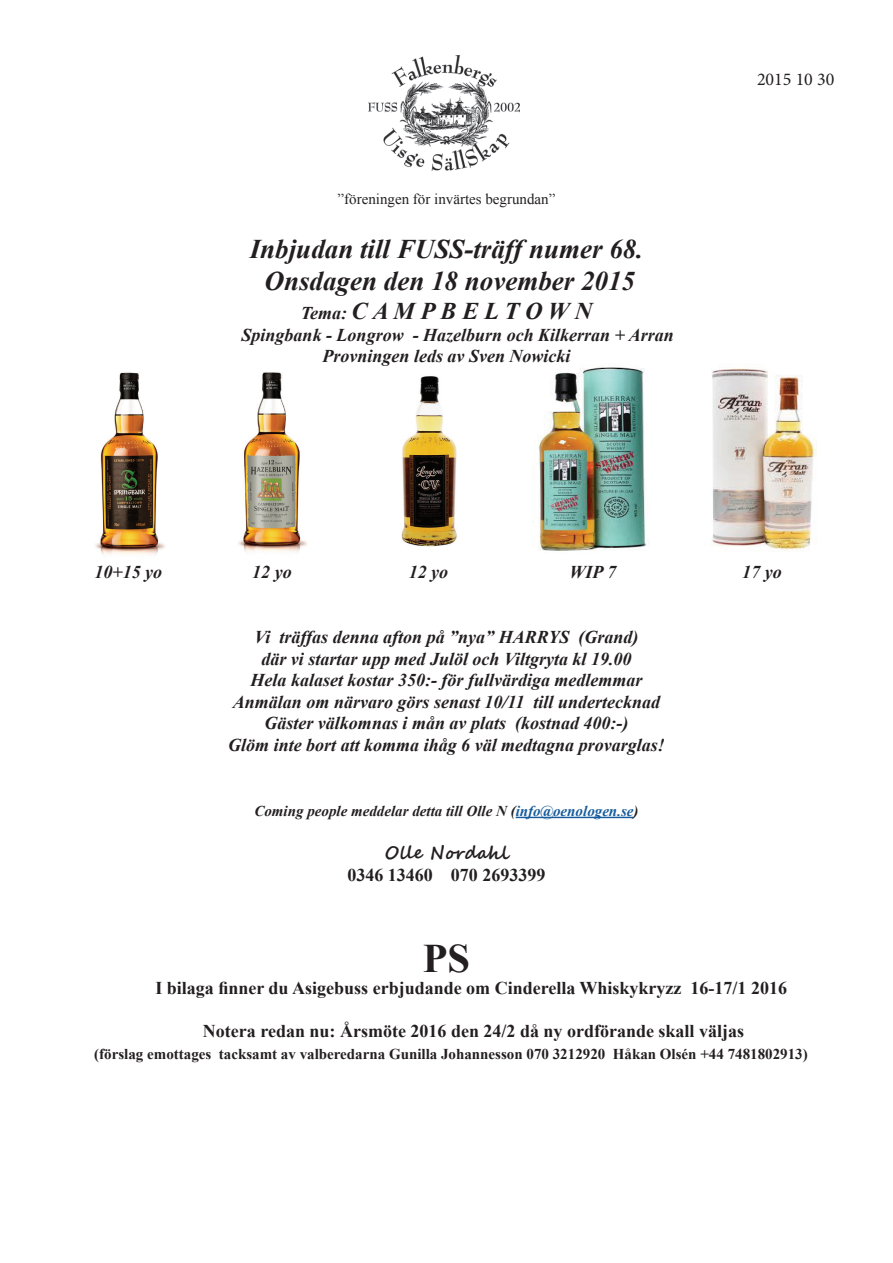
<style>
.page{position:relative;width:893px;height:1263px;background:#fff}
.page>*{position:absolute;margin:0;border:0;box-sizing:border-box;transform-origin:0 0}
.t1{font:700 40.5px "Times New Roman";color:#231f20}
.t2{font:italic 700 27px/32.4px "Times New Roman";color:#231f20;text-align:center}
.t3{font:italic 700 24px "Times New Roman";color:#231f20}
.t4{font:italic 700 18px/21.6px "Times New Roman";color:#231f20}
.t5{font:700 18px "Times New Roman";color:#231f20}
.t6{font:700 18px "Segoe Script";color:#231f20}
.t7{font:18px "Minion Pro";color:#231f20}
.t8{font:700 15px "Times New Roman";color:#231f20}
.t9{font:italic 700 15px "Times New Roman";color:#231f20}
.t10{font:15px "Times New Roman";color:#231f20}
.s1{font-size:18px}
.s2{color:#175d9e}
</style>
<div class="page">
<img style="left:238px;top:372px;width:69px;height:180px">
<img style="left:95px;top:372px;width:70px;height:183px">
<img style="left:401px;top:376px;width:56px;height:171px">
<img style="left:538px;top:367px;width:109px;height:184px">
<img style="left:712px;top:368px;width:105px;height:183px">
<hr style="left:516px;top:817px;width:118px;height:1px;background:#175d9e">
<img style="left:368px;top:56px;width:152px;height:115px">
<p class="t10" style="left:338px;top:189px;width:219px">”föreningen för invärtes begrundan”</p>
<h2 class="t2" style="left:250px;top:232px;width:395px">Inbjudan till FUSS-träff numer 68.<br>Onsdagen den 18 november 2015</h2>
<h3 class="t3" style="left:301px;top:294px;width:293px"><span class="s1">Tema:</span> C A M P B E L T O W N</h3>
<p class="t4" style="left:322px;top:323px;width:353px;text-indent:-81px">Spingbank - Longrow - Hazelburn och Kilkerran + Arran<br>Provningen leds av Sven Nowicki</p>
<p class="t7" style="left:757px;top:68px;width:79px">2015 10 30</p>
<p class="t4" style="left:95px;top:561px;width:69px">10+15 yo</p>
<p class="t4" style="left:252px;top:561px;width:41px">12 yo</p>
<p class="t4" style="left:409px;top:561px;width:41px">12 yo</p>
<p class="t4" style="left:569px;top:561px;width:48px">WIP 7</p>
<p class="t4" style="left:742px;top:561px;width:41px">17 yo</p>
<p class="t4" style="left:228px;top:626px;width:438px;text-align:center">Vi träffas denna afton på ”nya” HARRYS (Grand)<br>där vi startar upp med Julöl och Viltgryta kl 19.00<br>Hela kalaset kostar 350:- för fullvärdiga medlemmar Anmälan om närvaro görs senast 10/11 till undertecknad Gäster välkomnas i mån av plats (kostnad 400:-)<br>Glöm inte bort att komma ihåg 6 väl medtagna provarglas!</p>
<p class="t9" style="left:254px;top:800px;width:386px">Coming people meddelar detta till Olle N (<span class="s2">info@oenologen.se</span>)</p>
<p class="t6" style="left:385px;top:838px;width:125px">Olle Nordahl</p>
<p class="t5" style="left:347px;top:862px;width:199px">0346 13460 070 2693399</p>
<h1 class="t1" style="left:423px;top:931px;width:49px">PS</h1>
<p class="t5" style="left:155px;top:975px;width:633px">I bilaga finner du Asigebuss erbjudande om Cinderella Whiskykryzz 16-17/1 2016</p>
<p class="t5" style="left:203px;top:1019px;width:543px">Notera redan nu: Årsmöte 2016 den 24/2 då ny ordförande skall väljas</p>
<p class="t8" style="left:94px;top:1043px;width:715px">(förslag emottages tacksamt av valberedarna Gunilla Johannesson 070 3212920 Håkan Olsén +44 7481802913)</p>
</div>
